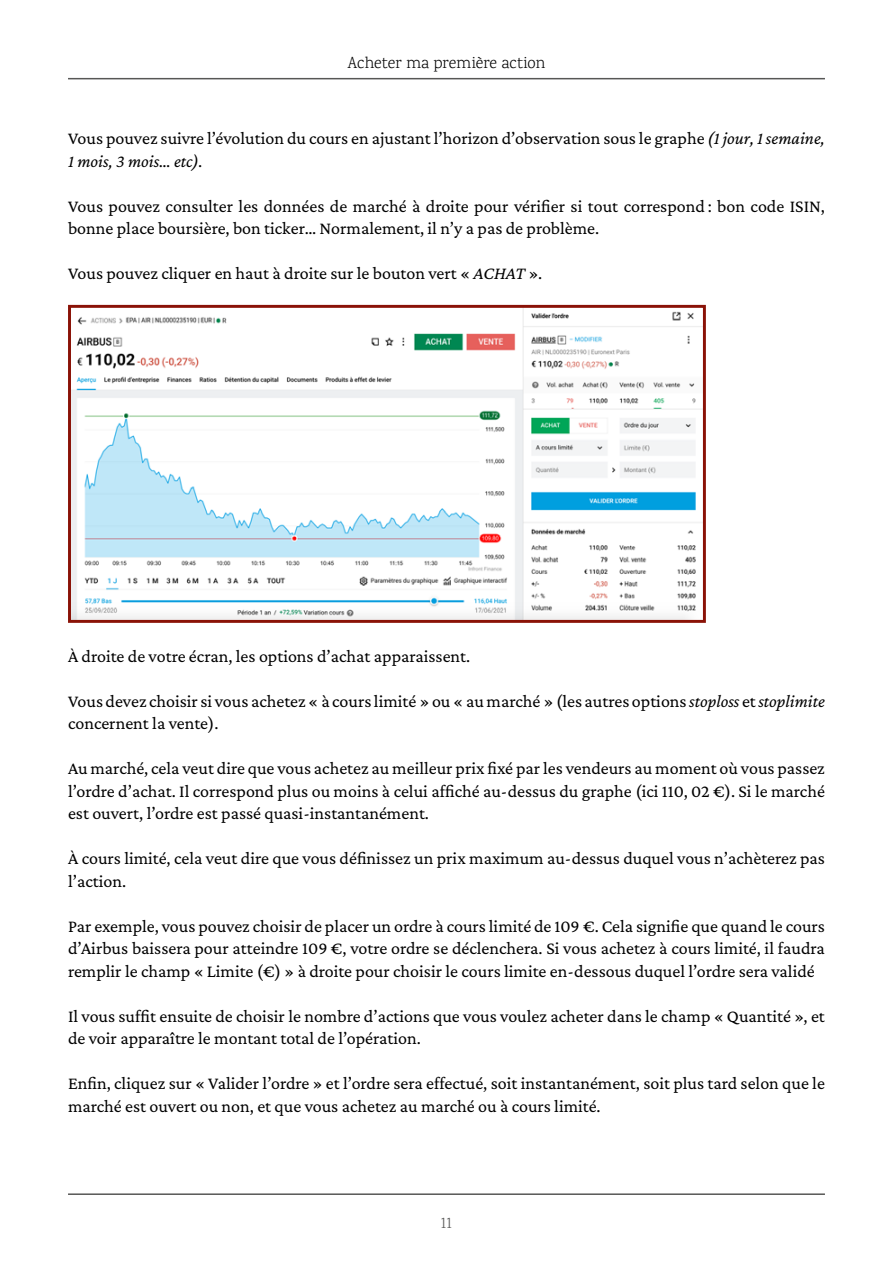
<style>
.page{position:relative;width:893px;height:1263px;background:#fff}
.page>*{position:absolute;margin:0;border:0;box-sizing:border-box;transform-origin:0 0}
.t1{font:18px/22.5px "Crimson Pro";color:#000}
.t2{font:300 16.5px "Karma";letter-spacing:-.01em;color:#000}
.t3{font:300 16.5px "Karma";color:#575756}
.s1{font-style:italic}
</style>
<div class="page">
<hr style="left:68px;top:78px;width:757px;height:1px;background:#575756">
<hr style="left:68px;top:1193px;width:757px;height:2px;background:#575756">
<svg style="left:68px;top:304px;width:638px;height:319px"></svg>
<p class="t2" style="left:348px;top:52px;width:199px">Acheter ma première action</p>
<p class="t1" style="left:68px;top:127px;width:758px">Vous pouvez suivre l’évolution du cours en ajustant l’horizon d’observation sous le graphe <span class="s1">(1 jour, 1 semaine,<br>1 mois, 3 mois… etc).</span></p>
<p class="t1" style="left:68px;top:194px;width:758px">Vous pouvez consulter les données de marché à droite pour vérifier si tout correspond : bon code ISIN, bonne place boursière, bon ticker… Normalement, il n’y a pas de problème.</p>
<p class="t1" style="left:68px;top:262px;width:476px">Vous pouvez cliquer en haut à droite sur le bouton vert « <span class="s1">ACHAT</span> ».</p>
<p class="t1" style="left:68px;top:644px;width:404px">À droite de votre écran, les options d’achat apparaissent.</p>
<p class="t1" style="left:68px;top:689px;width:758px">Vous devez choisir si vous achetez « à cours limité » ou « au marché » (les autres options <span class="s1">stoploss</span> et <span class="s1">stoplimite </span>concernent la vente).</p>
<p class="t1" style="left:68px;top:757px;width:758px;text-align:justify">Au marché, cela veut dire que vous achetez au meilleur prix fixé par les vendeurs au moment où vous passez l’ordre d’achat. Il correspond plus ou moins à celui affiché au-dessus du graphe (ici 110, 02 €). Si le marché est ouvert, l’ordre est passé quasi-instantanément.</p>
<p class="t1" style="left:68px;top:847px;width:758px">À cours limité, cela veut dire que vous définissez un prix maximum au-dessus duquel vous n’achèterez pas l’action.</p>
<p class="t1" style="left:68px;top:914px;width:758px;text-align:justify">Par exemple, vous pouvez choisir de placer un ordre à cours limité de 109 €. Cela signifie que quand le cours d’Airbus baissera pour atteindre 109 €, votre ordre se déclenchera. Si vous achetez à cours limité, il faudra remplir le champ « Limite (€) » à droite pour choisir le cours limite en-dessous duquel l’ordre sera validé</p>
<p class="t1" style="left:68px;top:1004px;width:758px">Il vous suffit ensuite de choisir le nombre d’actions que vous voulez acheter dans le champ « Quantité », et de voir apparaître le montant total de l’opération.</p>
<p class="t1" style="left:68px;top:1072px;width:758px">Enfin, cliquez sur « Valider l’ordre » et l’ordre sera effectué, soit instantanément, soit plus tard selon que le marché est ouvert ou non, et que vous achetez au marché ou à cours limité.</p>
<p class="t3" style="left:441px;top:1212px;width:13px">11</p>
</div>
